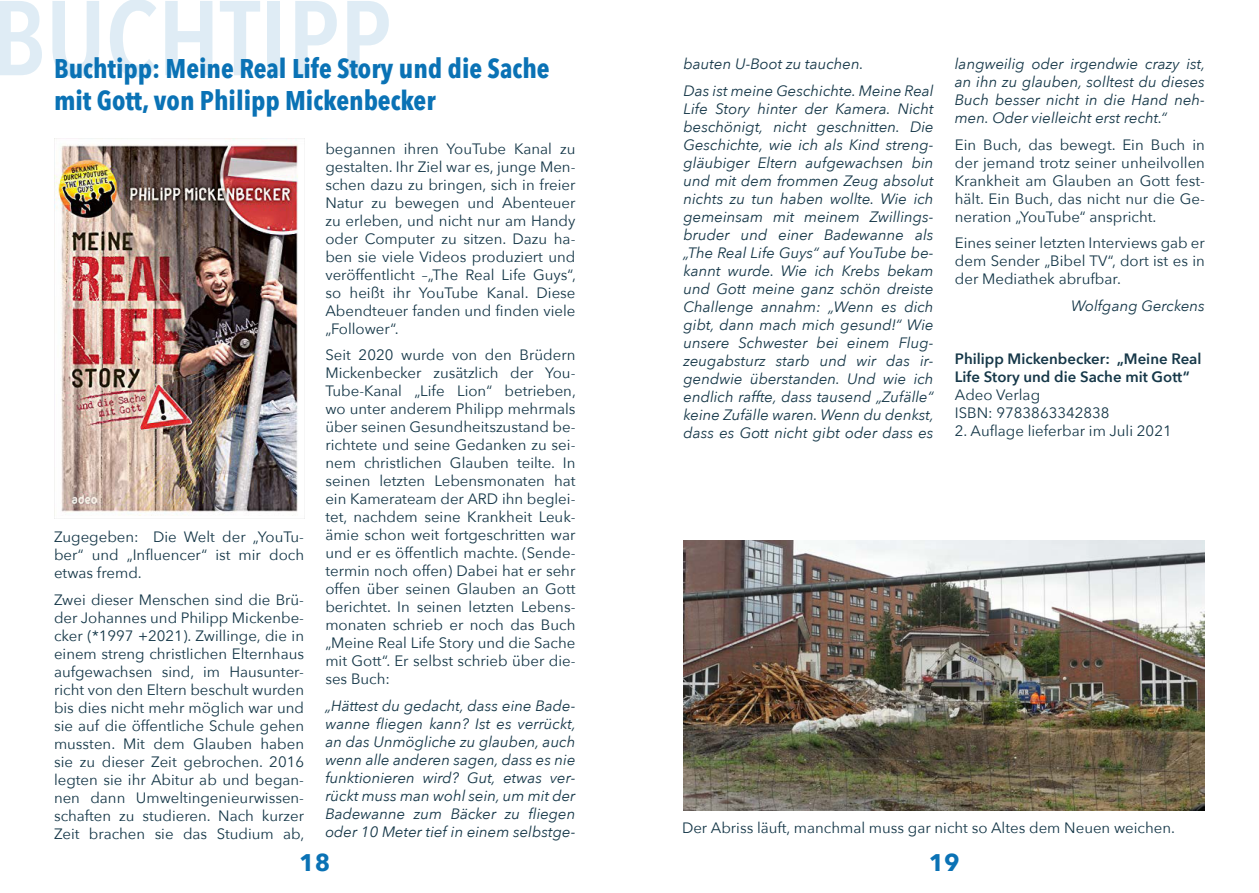
<style>
.page{position:relative;width:1259px;height:893px;background:#fff}
.page>*{position:absolute;margin:0;border:0;box-sizing:border-box;transform-origin:0 0}
.t1{font:600 105px "Avenir Next Condensed";color:#0a72b5}
.t2{font:700 27px/32.4px "Avenir Next Condensed";color:#0a72b5}
.Fließtext{font:700 24px "Avenir Next";color:#0a72b5}
.Fließtext-2{font:15px/18px "Avenir Next";color:#153748;text-align:justify}
.Fließtext-3{font:italic 15px/18px "Avenir Next";color:#153748;text-align:justify}
.Fließtext-4{font:600 15px/18px "Avenir Next";color:#153748}
.s1{font-weight:400}
</style>
<div class="page">
<img style="left:683px;top:540px;width:522px;height:270px">
<img style="left:54px;top:139px;width:244px;height:380px">
<h1 class="t1" style="left:-9px;top:-52px;width:402px">BUCHTIPP</h1>
<p class="t2" style="left:54px;top:52px;width:497px">Buchtipp: Meine Real Life Story und die Sache mit Gott, von Philipp Mickenbecker</p>
<p class="Fließtext-2" style="left:54px;top:527px;width:252px">Zugegeben: Die Welt der „YouTu&shy;ber“ und „Influencer“ ist mir doch etwas fremd.</p>
<p class="Fließtext-2" style="left:54px;top:590px;width:252px">Zwei dieser Menschen sind die Brü&shy;der Johannes und Philipp Mickenbe&shy;cker (*1997 +2021). Zwillinge, die in einem streng christlichen Elternhaus aufgewachsen sind, im Hausunter&shy;richt von den Eltern beschult wurden bis dies nicht mehr möglich war und sie auf die öffentliche Schule gehen mussten. Mit dem Glauben haben sie zu dieser Zeit gebrochen. 2016 legten sie ihr Abitur ab und began&shy;nen dann Umweltingenieurwissen&shy;schaften zu studieren. Nach kurzer Zeit brachen sie das Studium ab,</p>
<p class="Fließtext-2" style="left:325px;top:139px;width:252px">begannen ihren YouTube Kanal zu gestalten. Ihr Ziel war es, junge Men&shy;schen dazu zu bringen, sich in freier Natur zu bewegen und Abenteuer zu erleben, und nicht nur am Handy oder Computer zu sitzen. Dazu ha&shy;ben sie viele Videos produziert und veröffentlicht –„The Real Life Guys“, so heißt ihr YouTube Kanal. Diese Abendteuer fanden und finden viele „Follower“.</p>
<p class="Fließtext-2" style="left:325px;top:346px;width:252px">Seit 2020 wurde von den Brüdern Mickenbecker zusätzlich der You-Tube-Kanal „Life Lion“ betrieben, wo unter anderem Philipp mehrmals über seinen Gesundheitszustand be&shy;richtete und seine Gedanken zu sei&shy;nem christlichen Glauben teilte. In seinen letzten Lebensmonaten hat ein Kamerateam der ARD ihn beglei&shy;tet, nachdem seine Krankheit Leuk&shy;ämie schon weit fortgeschritten war und er es öffentlich machte. (Sende&shy;termin noch offen) Dabei hat er sehr offen über seinen Glauben an Gott berichtet. In seinen letzten Lebens&shy;monaten schrieb er noch das Buch „Meine Real Life Story und die Sache mit Gott“. Er selbst schrieb über die&shy;ses Buch:</p>
<p class="Fließtext-3" style="left:325px;top:696px;width:252px">„Hättest du gedacht, dass eine Bade&shy;wanne fliegen kann? Ist es verrückt, an das Unmögliche zu glauben, auch wenn alle anderen sagen, dass es nie funktionieren wird? Gut, etwas ver&shy;rückt muss man wohl sein, um mit der Badewanne zum Bäcker zu fliegen oder 10 Meter tief in einem selbstge-</p>
<p class="Fließtext" style="left:299px;top:842px;width:33px">18</p>
<p class="Fließtext-3" style="left:683px;top:54px;width:182px">bauten U-Boot zu tauchen.</p>
<p class="Fließtext-3" style="left:683px;top:81px;width:252px">Das ist meine Geschichte. Meine Real Life Story hinter der Kamera. Nicht beschönigt, nicht geschnitten. Die Geschichte, wie ich als Kind streng&shy;gläubiger Eltern aufgewachsen bin und mit dem frommen Zeug absolut nichts zu tun haben wollte. Wie ich gemeinsam mit meinem Zwillings&shy;bruder und einer Badewanne als „The Real Life Guys“ auf YouTube be&shy;kannt wurde. Wie ich Krebs bekam und Gott meine ganz schön dreiste Challenge annahm: „Wenn es dich gibt, dann mach mich gesund!“ Wie unsere Schwester bei einem Flug&shy;zeugabsturz starb und wir das ir&shy;gendwie überstanden. Und wie ich endlich raffte, dass tausend „Zufälle“ keine Zufälle waren. Wenn du denkst, dass es Gott nicht gibt oder dass es</p>
<p class="Fließtext-3" style="left:955px;top:54px;width:252px">langweilig oder irgendwie crazy ist, an ihn zu glauben, solltest du dieses Buch besser nicht in die Hand neh&shy;men. Oder vielleicht erst recht.“</p>
<p class="Fließtext-2" style="left:955px;top:135px;width:252px">Ein Buch, das bewegt. Ein Buch in der jemand trotz seiner unheilvollen Krankheit am Glauben an Gott fest&shy;hält. Ein Buch, das nicht nur die Ge&shy;neration „YouTube“ anspricht.</p>
<p class="Fließtext-2" style="left:955px;top:233px;width:252px">Eines seiner letzten Interviews gab er dem Sender „Bibel TV“, dort ist es in der Mediathek abrufbar.</p>
<p class="Fließtext-3" style="left:1071px;top:296px;width:135px">Wolfgang Gerckens</p>
<p class="Fließtext-4" style="left:955px;top:349px;width:248px">Philipp Mickenbecker: „Meine Real<br>Life Story und die Sache mit Gott“<br><span class="s1">Adeo Verlag<br>ISBN: 9783863342838</span></p>
<p class="Fließtext-2" style="left:955px;top:421px;width:218px">2. Auflage lieferbar im Juli 2021</p>
<p class="Fließtext-2" style="left:682px;top:818px;width:494px">Der Abriss läuft, manchmal muss gar nicht so Altes dem Neuen weichen.</p>
<p class="Fließtext" style="left:928px;top:842px;width:33px">19</p>
</div>
